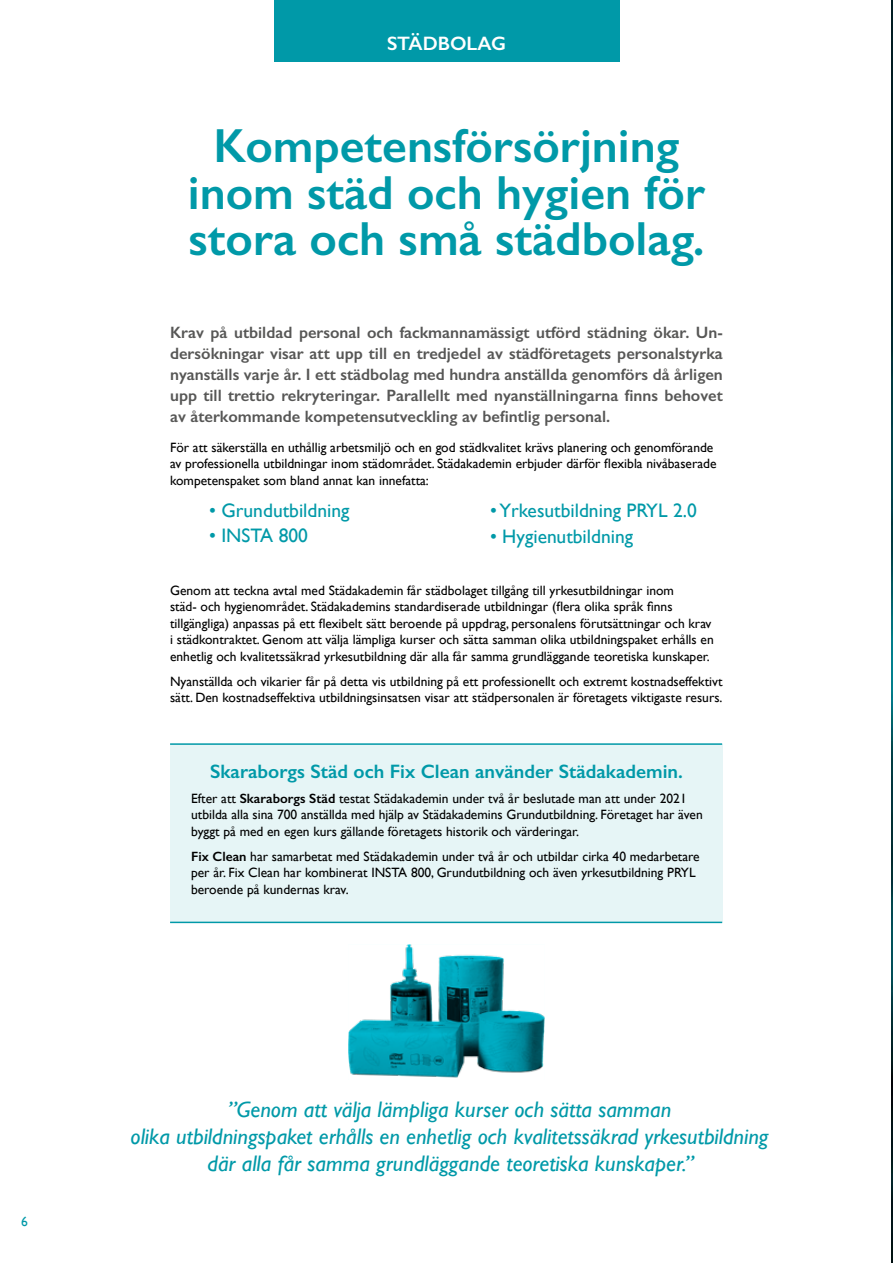
<style>
.page{position:relative;width:893px;height:1263px;background:#fff}
.page>*{position:absolute;margin:0;border:0;box-sizing:border-box;transform-origin:0 0}
.t1{font:600 48px/46.5px "Gill Sans";color:#0099a8;text-align:center}
.t2{font:italic 22.5px/27px "Gill Sans";color:#0099a8;text-align:center}
.t3{font:19.5px "Gill Sans";color:#0099a8}
.t4{font:600 19.5px "Gill Sans";color:#0099a8}
.t5{font:600 19.5px "Gill Sans";color:#fff}
.t6{font:600 16.5px/21px "Gill Sans";color:#575756;text-align:justify}
.t7{font:13.5px/16.5px "Gill Sans";color:#000}
.t8{font:13.5px "Gill Sans";color:#0099a8}
.s1{font-weight:600}
</style>
<div class="page">
<hr style="left:170px;top:743px;width:552px;height:2px;background:#0099a8">
<hr style="left:170px;top:922px;width:552px;height:1px;background:#0099a8">
<div style="left:170px;top:744px;width:552px;height:178px;background:#e6f5f6"></div>
<img style="left:892px;top:0;width:1px;height:1263px">
<div style="left:274px;top:0;width:345px;height:61px;background:#0099a8"></div>
<img style="left:349px;top:944px;width:195px;height:134px">
<p class="t8" style="left:21px;top:1213px;width:8px">6</p>
<h3 class="t5" style="left:387px;top:31px;width:120px">STÄDBOLAG</h3>
<h1 class="t1" style="left:188px;top:123px;width:519px">Kompetensförsörjning inom städ och hygien för stora och små städbolag.</h1>
<p class="t6" style="left:170px;top:322px;width:554px">Krav på utbildad personal och fackmannamässigt utförd städning ökar. Un&shy;dersökningar visar att upp till en tredjedel av städföretagets personalstyrka nyanställs varje år. I ett städbolag med hundra anställda genomförs då årligen upp till trettio rekryteringar. Parallellt med nyanställningarna finns behovet av återkommande kompetensutveckling av befintlig personal.</p>
<p class="t7" style="left:170px;top:439px;width:548px">För att säkerställa en uthållig arbetsmiljö och en god städkvalitet krävs planering och genomförande av professionella utbildningar inom städområdet. Städakademin erbjuder därför flexibla nivåbaserade kompetenspaket som bland annat kan innefatta:</p>
<h3 class="t3" style="left:209px;top:499px;width:142px">• Grundutbildning</h3>
<h3 class="t3" style="left:209px;top:524px;width:100px">• INSTA 800</h3>
<h3 class="t3" style="left:490px;top:499px;width:208px">• Yrkesutbildning PRYL 2.0</h3>
<h3 class="t3" style="left:490px;top:525px;width:145px">• Hygienutbildning</h3>
<p class="t7" style="left:170px;top:581px;width:545px">Genom att teckna avtal med Städakademin får städbolaget tillgång till yrkesutbildningar inom<br>städ- och hygienområdet. Städakademins standardiserade utbildningar (flera olika språk finns tillgängliga) anpassas på ett flexibelt sätt beroende på uppdrag, personalens förutsättningar och krav i städkontraktet. Genom att välja lämpliga kurser och sätta samman olika utbildningspaket erhålls en enhetlig och kvalitetssäkrad yrkesutbildning där alla får samma grundläggande teoretiska kunskaper.</p>
<p class="t7" style="left:170px;top:672px;width:554px">Nyanställda och vikarier får på detta vis utbildning på ett professionellt och extremt kostnadseffektivt sätt. Den kostnadseffektiva utbildningsinsatsen visar att städpersonalen är företagets viktigaste resurs.</p>
<h3 class="t4" style="left:210px;top:759px;width:474px">Skaraborgs Städ och Fix Clean använder Städakademin.</h3>
<p class="t7" style="left:191px;top:790px;width:513px">Efter att <span class="s1">Skaraborgs Städ</span> testat Städakademin under två år beslutade man att under 2021 utbilda alla sina 700 anställda med hjälp av Städakademins Grundutbildning. Företaget har även byggt på med en egen kurs gällande företagets historik och värderingar.</p>
<p class="t7" style="left:191px;top:848px;width:510px"><span class="s1">Fix Clean</span> har samarbetat med Städakademin under två år och utbildar cirka 40 medarbetare per år. Fix Clean har kombinerat INSTA 800, Grundutbildning och även yrkesutbildning PRYL beroende på kundernas krav.</p>
<h2 class="t2" style="left:131px;top:1096px;width:639px">”Genom att välja lämpliga kurser och sätta samman<br>olika utbildningspaket erhålls en enhetlig och kvalitetssäkrad yrkesutbildning där alla får samma grundläggande teoretiska kunskaper.”</h2>
</div>
